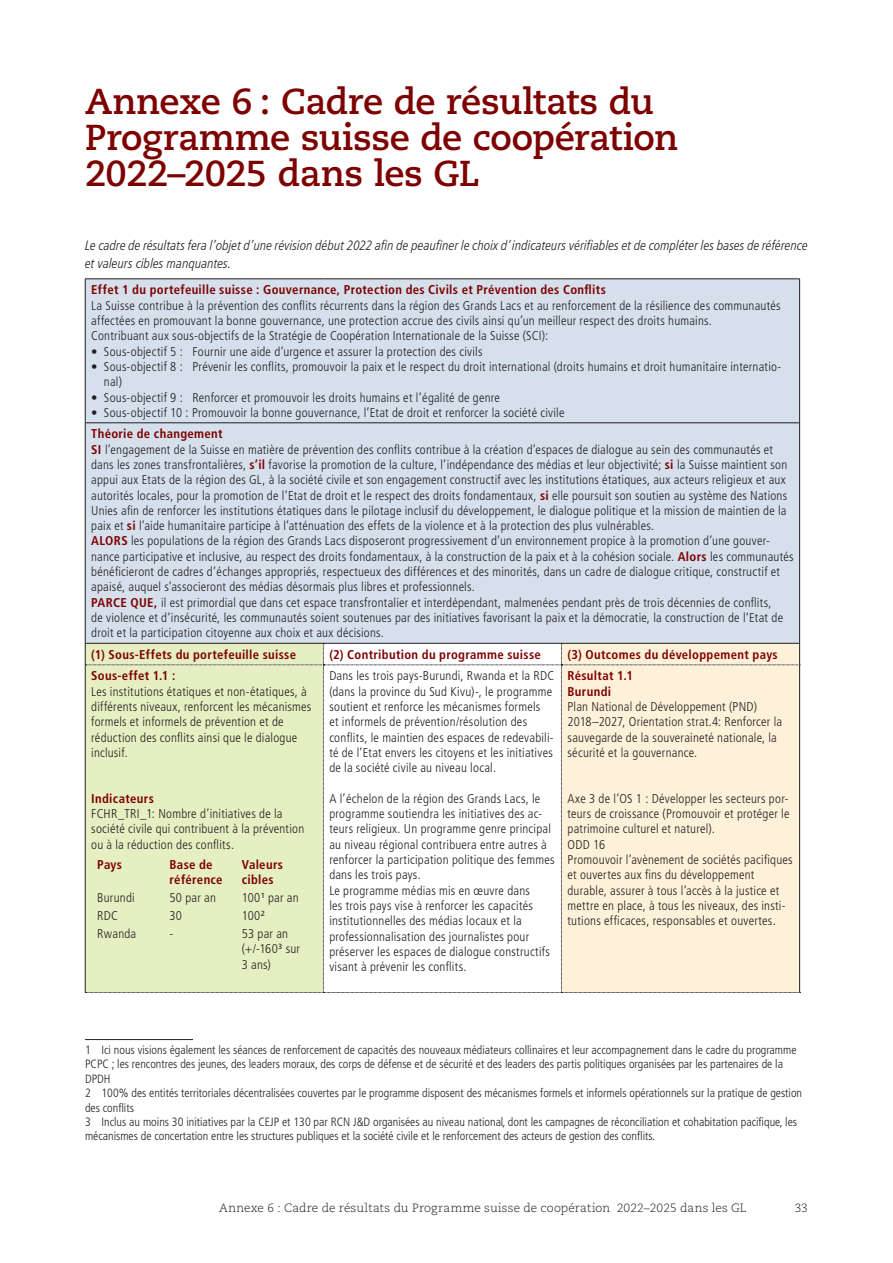
<style>
.page{position:relative;width:893px;height:1263px;background:#fff}
.page>*{position:absolute;margin:0;border:0;box-sizing:border-box;transform-origin:0 0}
.Kapitel_v2{font:700 36px/36px "Caecilia LT Pro 75";letter-spacing:-.015em;color:#7d0100}
.Lauftext{font:italic 300 condensed 13.5px/18px "Frutiger LT Pro";letter-spacing:.005em;color:#231f20}
.Lauftext_Tabelle{font:300 condensed 12.75px/15.3px "Frutiger LT Pro";letter-spacing:.02em;color:#231f20}
.Lauftext_Tabelle-2{font:700 condensed 12.75px/15.3px "Frutiger LT Pro";letter-spacing:.025em;color:#7d0100}
.Fussnote{font:300 condensed 12px/14.4px "Frutiger LT Pro";color:#231f20}
.t1{font:300 12px "Caecilia LT Pro 45";letter-spacing:.01em;color:#231f20}
.s1{font-weight:700;color:#7d0100}
</style>
<div class="page">
<div style="left:86px;top:280px;width:713px;height:363px;background:#d5e0ec"></div>
<hr style="left:85px;top:279px;width:238px;height:1px;background:#231f20">
<hr style="left:85px;top:279px;width:1px;height:144px;background:#231f20">
<hr style="left:323px;top:279px;width:238px;height:1px;background:#231f20">
<hr style="left:561px;top:279px;width:239px;height:1px;background:#231f20">
<hr style="left:799px;top:279px;width:1px;height:144px;background:#231f20">
<hr style="left:85px;top:423px;width:238px;height:1px;background:#231f20">
<hr style="left:85px;top:423px;width:1px;height:220px;background:#231f20">
<hr style="left:323px;top:423px;width:238px;height:1px;background:#231f20">
<hr style="left:561px;top:423px;width:239px;height:1px;background:#231f20">
<hr style="left:799px;top:423px;width:1px;height:220px;background:#231f20">
<svg style="left:85px;top:643px;width:716px;height:350px"></svg>
<hr style="left:85px;top:1039px;width:108px;height:1px;background:#231f20">
<p class="Kapitel_v2" style="left:85px;top:83px;width:594px">Annexe 6 : Cadre de résultats du<br>Programme suisse de coopération<br>2022–2025 dans les GL</p>
<p class="Lauftext" style="left:85px;top:237px;width:724px">Le cadre de résultats fera l’objet d’une révision début 2022 afin de peaufiner le choix d’indicateurs vérifiables et de compléter les bases de référence et valeurs cibles manquantes.</p>
<p class="Lauftext_Tabelle-2" style="left:91px;top:282px;width:516px">Effet 1 du portefeuille suisse : Gouvernance, Protection des Civils et Prévention des Conflits</p>
<p class="Lauftext_Tabelle" style="left:91px;top:298px;width:691px">La Suisse contribue à la prévention des conflits récurrents dans la région des Grands Lacs et au renforcement de la résilience des communautés affectées en promouvant la bonne gouvernance, une protection accrue des civils ainsi qu’un meilleur respect des droits humains.</p>
<p class="Lauftext_Tabelle" style="left:91px;top:328px;width:459px">Contribuant aux sous-objectifs de la Stratégie de Coopération Internationale de la Suisse (SCI):</p>
<p class="Lauftext_Tabelle" style="left:91px;top:344px;width:393px">• Sous-objectif 5 : Fournir une aide d’urgence et assurer la protection des civils</p>
<p class="Lauftext_Tabelle" style="left:104px;top:359px;width:679px;text-indent:-13px">• Sous-objectif 8 : Prévenir les conflits, promouvoir la paix et le respect du droit international (droits humains et droit humanitaire internatio&shy;nal)</p>
<p class="Lauftext_Tabelle" style="left:91px;top:390px;width:410px">• Sous-objectif 9 : Renforcer et promouvoir les droits humains et l’égalité de genre</p>
<p class="Lauftext_Tabelle" style="left:91px;top:405px;width:475px">• Sous-objectif 10 : Promouvoir la bonne gouvernance, l’Etat de droit et renforcer la société civile</p>
<p class="Lauftext_Tabelle-2" style="left:91px;top:426px;width:133px">Théorie de changement</p>
<p class="Lauftext_Tabelle" style="left:91px;top:442px;width:697px"><span class="s1">SI</span> l’engagement de la Suisse en matière de prévention des conflits contribue à la création d’espaces de dialogue au sein des communautés et dans les zones transfrontalières, <span class="s1">s’il</span> favorise la promotion de la culture, l’indépendance des médias et leur objectivité; <span class="s1">si</span> la Suisse maintient son appui aux Etats de la région des GL, à la société civile et son engagement constructif avec les institutions étatiques, aux acteurs religieux et aux autorités locales, pour la promotion de l’Etat de droit et le respect des droits fondamentaux, <span class="s1">si</span> elle poursuit son soutien au système des Nations Unies afin de renforcer les institutions étatiques dans le pilotage inclusif du développement, le dialogue politique et la mission de maintien de la paix et <span class="s1">si</span> l’aide humanitaire participe à l’atténuation des effets de la violence et à la protection des plus vulnérables.</p>
<p class="Lauftext_Tabelle" style="left:91px;top:534px;width:704px"><span class="s1">ALORS</span> les populations de la région des Grands Lacs disposeront progressivement d’un environnement propice à la promotion d’une gouver&shy;nance participative et inclusive, au respect des droits fondamentaux, à la construction de la paix et à la cohésion sociale. <span class="s1">Alors</span> les communautés bénéficieront de cadres d’échanges appropriés, respectueux des différences et des minorités, dans un cadre de dialogue critique, constructif et apaisé, auquel s’associeront des médias désormais plus libres et professionnels.</p>
<p class="Lauftext_Tabelle" style="left:91px;top:595px;width:693px"><span class="s1">PARCE QUE,</span> il est primordial que dans cet espace transfrontalier et interdépendant, malmenées pendant près de trois décennies de conflits, de violence et d‘insécurité, les communautés soient soutenues par des initiatives favorisant la paix et la démocratie, la construction de l‘Etat de droit et la participation citoyenne aux choix et aux décisions.</p>
<p class="Lauftext_Tabelle-2" style="left:91px;top:647px;width:206px">(1) Sous-Effets du portefeuille suisse</p>
<p class="Lauftext_Tabelle-2" style="left:329px;top:647px;width:213px">(2) Contribution du programme suisse</p>
<p class="Lauftext_Tabelle-2" style="left:567px;top:647px;width:212px">(3) Outcomes du développement pays</p>
<p class="Lauftext_Tabelle-2" style="left:91px;top:668px;width:86px">Sous-effet 1.1 :</p>
<p class="Lauftext_Tabelle" style="left:91px;top:684px;width:222px">Les institutions étatiques et non-étatiques, à différents niveaux, renforcent les mécanismes formels et informels de prévention et de réduction des conflits ainsi que le dialogue inclusif.</p>
<p class="Lauftext_Tabelle-2" style="left:91px;top:791px;width:64px">Indicateurs</p>
<p class="Lauftext_Tabelle" style="left:91px;top:806px;width:215px">FCHR_TRI_1: Nombre d’initiatives de la société civile qui contribuent à la prévention ou à la réduction des conflits.</p>
<p class="Lauftext_Tabelle-2" style="left:97px;top:856px;width:26px">Pays</p>
<p class="Lauftext_Tabelle-2" style="left:170px;top:856px;width:55px">Base de référence</p>
<p class="Lauftext_Tabelle-2" style="left:242px;top:856px;width:43px">Valeurs cibles</p>
<p class="Lauftext_Tabelle" style="left:97px;top:890px;width:39px">Burundi</p>
<p class="Lauftext_Tabelle" style="left:170px;top:890px;width:48px">50 par an</p>
<p class="Lauftext_Tabelle" style="left:242px;top:890px;width:58px">100<sup>1</sup> par an</p>
<p class="Lauftext_Tabelle" style="left:97px;top:908px;width:22px">RDC</p>
<p class="Lauftext_Tabelle" style="left:170px;top:908px;width:14px">30</p>
<p class="Lauftext_Tabelle" style="left:242px;top:908px;width:25px">100<sup>2</sup></p>
<p class="Lauftext_Tabelle" style="left:97px;top:926px;width:41px">Rwanda</p>
<p class="Lauftext_Tabelle" style="left:170px;top:926px;width:5px">-</p>
<p class="Lauftext_Tabelle" style="left:242px;top:926px;width:48px">53 par an</p>
<p class="Lauftext_Tabelle" style="left:242px;top:941px;width:60px">(+/-160<sup>3</sup> sur<br>3 ans)</p>
<p class="Lauftext_Tabelle" style="left:329px;top:668px;width:227px">Dans les trois pays-Burundi, Rwanda et la RDC (dans la province du Sud Kivu)-, le programme soutient et renforce les mécanismes formels<br>et informels de prévention/résolution des conflits, le maintien des espaces de redevabili&shy;té de l’Etat envers les citoyens et les initiatives de la société civile au niveau local.</p>
<p class="Lauftext_Tabelle" style="left:329px;top:791px;width:227px">A l’échelon de la région des Grands Lacs, le programme soutiendra les initiatives des ac&shy;teurs religieux. Un programme genre principal au niveau régional contribuera entre autres à renforcer la participation politique des femmes dans les trois pays.</p>
<p class="Lauftext_Tabelle" style="left:329px;top:883px;width:222px">Le programme médias mis en œuvre dans<br>les trois pays vise à renforcer les capacités institutionnelles des médias locaux et la professionnalisation des journalistes pour préserver les espaces de dialogue constructifs visant à prévenir les conflits.</p>
<p class="Lauftext_Tabelle-2" style="left:567px;top:668px;width:67px">Résultat 1.1</p>
<p class="Lauftext_Tabelle-2" style="left:567px;top:684px;width:45px">Burundi</p>
<p class="Lauftext_Tabelle" style="left:567px;top:699px;width:216px">Plan National de Développement (PND)<br>2018–2027, Orientation strat.4: Renforcer la sauvegarde de la souveraineté nationale, la sécurité et la gouvernance.</p>
<p class="Lauftext_Tabelle" style="left:567px;top:791px;width:223px;text-align:justify">Axe 3 de l’OS 1 : Développer les secteurs por&shy;teurs de croissance (Promouvoir et protéger le patrimoine culturel et naturel).</p>
<p class="Lauftext_Tabelle" style="left:567px;top:837px;width:39px">ODD 16</p>
<p class="Lauftext_Tabelle" style="left:567px;top:852px;width:227px">Promouvoir l’avènement de sociétés pacifiques et ouvertes aux fins du développement durable, assurer à tous l’accès à la justice et mettre en place, à tous les niveaux, des insti&shy;tutions efficaces, responsables et ouvertes.</p>
<p class="Fussnote" style="left:85px;top:1043px;width:713px">1 Ici nous visions également les séances de renforcement de capacités des nouveaux médiateurs collinaires et leur accompagnement dans le cadre du programme<br>PCPC ; les rencontres des jeunes, des leaders moraux, des corps de défense et de sécurité et des leaders des partis politiques organisées par les partenaires de la<br>DPDH</p>
<p class="Fussnote" style="left:85px;top:1086px;width:719px">2 100% des entités territoriales décentralisées couvertes par le programme disposent des mécanismes formels et informels opérationnels sur la pratique de gestion des conflits</p>
<p class="Fussnote" style="left:85px;top:1115px;width:713px">3 Inclus au moins 30 initiatives par la CEJP et 130 par RCN J&amp;D organisées au niveau national, dont les campagnes de réconciliation et cohabitation pacifique, les mécanismes de concertation entre les structures publiques et la société civile et le renforcement des acteurs de gestion des conflits.</p>
<p class="t1" style="left:219px;top:1200px;width:529px">Annexe 6 : Cadre de résultats du Programme suisse de coopération 2022–2025 dans les GL</p>
<p class="t1" style="left:795px;top:1200px;width:15px">33</p>
</div>
